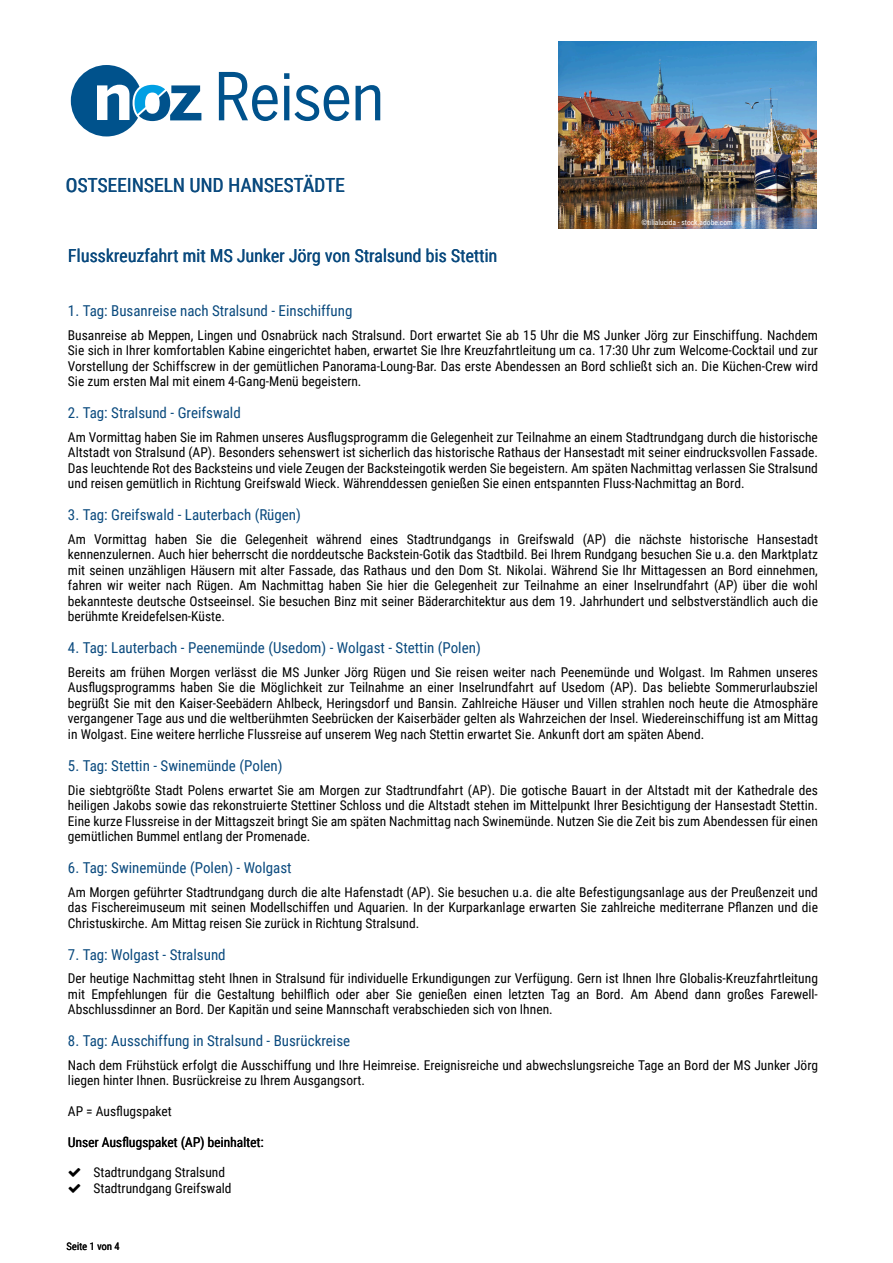
<style>
.page{position:relative;width:893px;height:1263px;background:#fff}
.page>*{position:absolute;margin:0;border:0;box-sizing:border-box;transform-origin:0 0}
.t1{font:19.5px "Roboto Condensed";color:#0a4a7e}
.t2{font:18px "Roboto Condensed";color:#0a4a7e}
.t3{font:15px "Roboto Condensed";color:#0a4a7e}
.t4{font:13.5px/15.5px "Roboto Condensed";color:#000;text-align:justify}
.t5{font:10.5px "Roboto Condensed";color:#000}
.t6{font:7.5px "Roboto Condensed";color:#fff}
</style>
<div class="page">
<svg style="left:71px;top:65px;width:130px;height:71px"></svg>
<svg style="left:219px;top:72px;width:59px;height:49px"></svg>
<svg style="left:284px;top:73px;width:65px;height:48px"></svg>
<svg style="left:356px;top:85px;width:24px;height:35px"></svg>
<img style="left:558px;top:41px;width:258px;height:188px">
<h1 class="t1" style="left:66px;top:176px;width:281px">OSTSEEINSELN UND HANSESTÄDTE</h1>
<p class="t6" style="left:641px;top:219px;width:93px">©tilialucida - stock.adobe.com</p>
<h2 class="t2" style="left:68px;top:247px;width:431px">Flusskreuzfahrt mit MS Junker Jörg von Stralsund bis Stettin</h2>
<p class="t3" style="left:68px;top:304px;width:286px">1. Tag: Busanreise nach Stralsund - Einschiffung</p>
<p class="t4" style="left:68px;top:328px;width:751px">Busanreise ab Meppen, Lingen und Osnabrück nach Stralsund. Dort erwartet Sie ab 15 Uhr die MS Junker Jörg zur Einschiffung. Nachdem Sie sich in Ihrer komfortablen Kabine eingerichtet haben, erwartet Sie Ihre Kreuzfahrtleitung um ca. 17:30 Uhr zum Welcome-Cocktail und zur Vorstellung der Schiffscrew in der gemütlichen Panorama-Loung-Bar. Das erste Abendessen an Bord schließt sich an. Die Küchen-Crew wird Sie zum ersten Mal mit einem 4-Gang-Menü begeistern.</p>
<p class="t3" style="left:68px;top:406px;width:174px">2. Tag: Stralsund - Greifswald</p>
<p class="t4" style="left:68px;top:430px;width:751px">Am Vormittag haben Sie im Rahmen unseres Ausflugsprogramm die Gelegenheit zur Teilnahme an einem Stadtrundgang durch die historische Altstadt von Stralsund (AP). Besonders sehenswert ist sicherlich das historische Rathaus der Hansestadt mit seiner eindrucksvollen Fassade.<br>Das leuchtende Rot des Backsteins und viele Zeugen der Backsteingotik werden Sie begeistern. Am späten Nachmittag verlassen Sie Stralsund und reisen gemütlich in Richtung Greifswald Wieck. Währenddessen genießen Sie einen entspannten Fluss-Nachmittag an Bord.</p>
<p class="t3" style="left:68px;top:508px;width:234px">3. Tag: Greifswald - Lauterbach (Rügen)</p>
<p class="t4" style="left:68px;top:532px;width:751px">Am Vormittag haben Sie die Gelegenheit während eines Stadtrundgangs in Greifswald (AP) die nächste historische Hansestadt kennenzulernen. Auch hier beherrscht die norddeutsche Backstein-Gotik das Stadtbild. Bei Ihrem Rundgang besuchen Sie u.a. den Marktplatz mit seinen unzähligen Häusern mit alter Fassade, das Rathaus und den Dom St. Nikolai. Während Sie Ihr Mittagessen an Bord einnehmen, fahren wir weiter nach Rügen. Am Nachmittag haben Sie hier die Gelegenheit zur Teilnahme an einer Inselrundfahrt (AP) über die wohl bekannteste deutsche Ostseeinsel. Sie besuchen Binz mit seiner Bäderarchitektur aus dem 19. Jahrhundert und selbstverständlich auch die berühmte Kreidefelsen-Küste.</p>
<p class="t3" style="left:68px;top:641px;width:414px">4. Tag: Lauterbach - Peenemünde (Usedom) - Wolgast - Stettin (Polen)</p>
<p class="t4" style="left:68px;top:665px;width:752px">Bereits am frühen Morgen verlässt die MS Junker Jörg Rügen und Sie reisen weiter nach Peenemünde und Wolgast. Im Rahmen unseres Ausflugsprogramms haben Sie die Möglichkeit zur Teilnahme an einer Inselrundfahrt auf Usedom (AP). Das beliebte Sommerurlaubsziel begrüßt Sie mit den Kaiser-Seebädern Ahlbeck, Heringsdorf und Bansin. Zahlreiche Häuser und Villen strahlen noch heute die Atmosphäre vergangener Tage aus und die weltberühmten Seebrücken der Kaiserbäder gelten als Wahrzeichen der Insel. Wiedereinschiffung ist am Mittag in Wolgast. Eine weitere herrliche Flussreise auf unserem Weg nach Stettin erwartet Sie. Ankunft dort am späten Abend.</p>
<p class="t3" style="left:68px;top:759px;width:216px">5. Tag: Stettin - Swinemünde (Polen)</p>
<p class="t4" style="left:68px;top:783px;width:752px">Die siebtgrößte Stadt Polens erwartet Sie am Morgen zur Stadtrundfahrt (AP). Die gotische Bauart in der Altstadt mit der Kathedrale des heiligen Jakobs sowie das rekonstruierte Stettiner Schloss und die Altstadt stehen im Mittelpunkt Ihrer Besichtigung der Hansestadt Stettin.<br>Eine kurze Flussreise in der Mittagszeit bringt Sie am späten Nachmittag nach Swinemünde. Nutzen Sie die Zeit bis zum Abendessen für einen gemütlichen Bummel entlang der Promenade.</p>
<p class="t3" style="left:68px;top:861px;width:225px">6. Tag: Swinemünde (Polen) - Wolgast</p>
<p class="t4" style="left:68px;top:885px;width:751px">Am Morgen geführter Stadtrundgang durch die alte Hafenstadt (AP). Sie besuchen u.a. die alte Befestigungsanlage aus der Preußenzeit und das Fischereimuseum mit seinen Modellschiffen und Aquarien. In der Kurparkanlage erwarten Sie zahlreiche mediterrane Pflanzen und die Christuskirche. Am Mittag reisen Sie zurück in Richtung Stralsund.</p>
<p class="t3" style="left:68px;top:948px;width:159px">7. Tag: Wolgast - Stralsund</p>
<p class="t4" style="left:68px;top:971px;width:751px">Der heutige Nachmittag steht Ihnen in Stralsund für individuelle Erkundigungen zur Verfügung. Gern ist Ihnen Ihre Globalis-Kreuzfahrtleitung mit Empfehlungen für die Gestaltung behilflich oder aber Sie genießen einen letzten Tag an Bord. Am Abend dann großes Farewell-Abschlussdinner an Bord. Der Kapitän und seine Mannschaft verabschieden sich von Ihnen.</p>
<p class="t3" style="left:68px;top:1034px;width:284px">8. Tag: Ausschiffung in Stralsund - Busrückreise</p>
<p class="t4" style="left:68px;top:1058px;width:752px">Nach dem Frühstück erfolgt die Ausschiffung und Ihre Heimreise. Ereignisreiche und abwechslungsreiche Tage an Bord der MS Junker Jörg liegen hinter Ihnen. Busrückreise zu Ihrem Ausgangsort.</p>
<p class="t4" style="left:68px;top:1104px;width:105px">AP = Ausflugspaket</p>
<p class="t4" style="left:68px;top:1135px;width:197px">Unser Ausflugspaket (AP) beinhaltet:</p>
<p class="t4" style="left:93px;top:1166px;width:140px">Stadtrundgang Stralsund<br>Stadtrundgang Greifswald</p>
<p class="t5" style="left:66px;top:1242px;width:55px">Seite 1 von 4</p>
</div>
